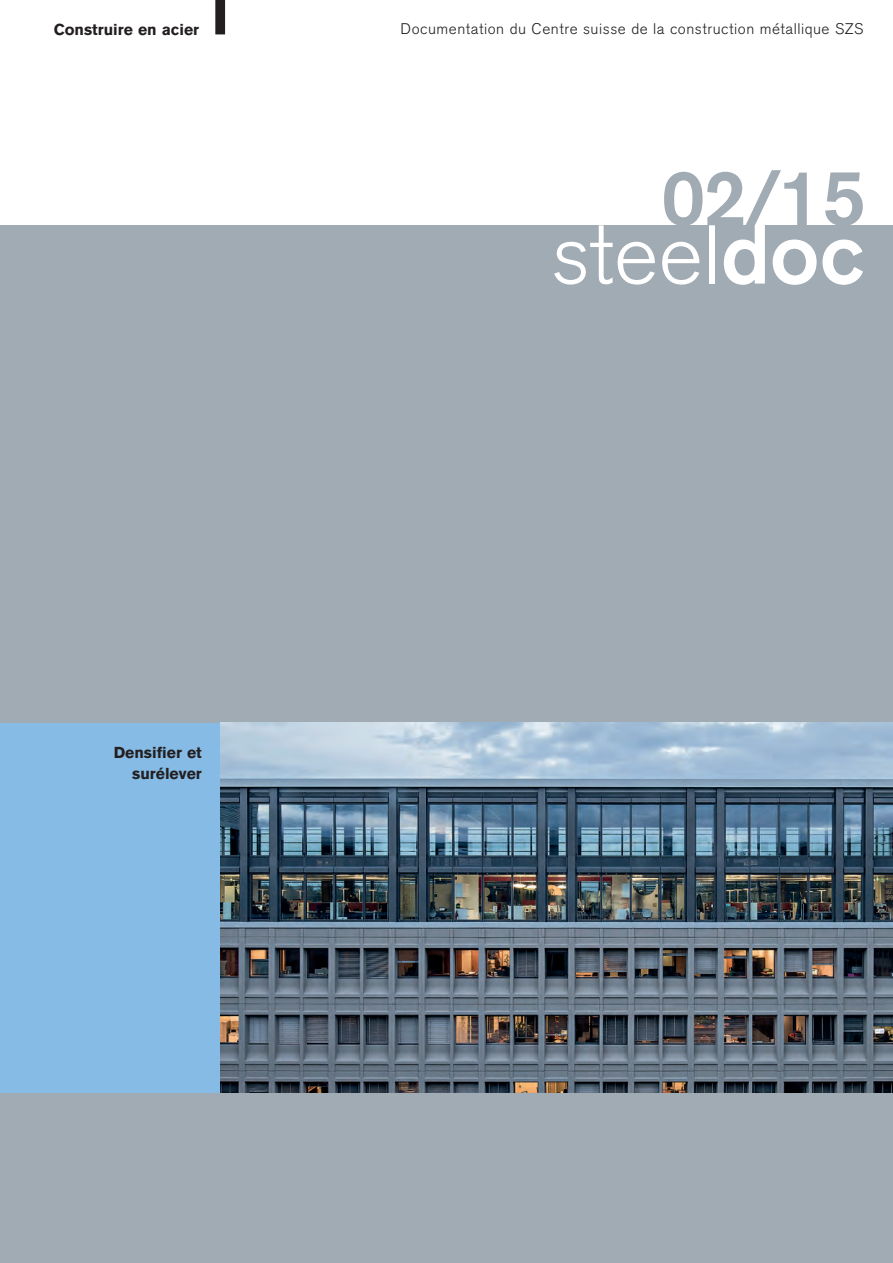
<style>
.page{position:relative;width:893px;height:1263px;background:#fff}
.page>*{position:absolute;margin:0;border:0;box-sizing:border-box;transform-origin:0 0}
.t1{font:300 85.5px "Akzidenz Grotesk BQ";color:#fff}
.t2{font:500 78px "Akzidenz Grotesk BQ";color:#a1abb4}
.t3{font:700 15.75px/21px "Akzidenz Grotesk BQ";color:#231f20;text-align:right}
.t4{font:300 15.3px "Akzidenz Grotesk BQ";letter-spacing:.035em;color:#231f20}
.s1{font-weight:500}
</style>
<div class="page">
<div style="left:0;top:225px;width:893px;height:1038px;background:#a1abb4"></div>
<div style="left:0;top:723px;width:220px;height:370px;background:#85bbe5"></div>
<div style="left:215px;top:0;width:10px;height:34px;background:#231f20"></div>
<img style="left:220px;top:723px;width:673px;height:370px">
<p class="t3" style="left:54px;top:20px;width:147px">Construire en acier</p>
<p class="t4" style="left:401px;top:23px;width:464px">Documentation du Centre suisse de la construction métallique SZS</p>
<p class="t3" style="left:114px;top:743px;width:90px">Densifier et surélever</p>
<h2 class="t2" style="left:661px;top:170px;width:206px">02/15</h2>
<h1 class="t1" style="left:551px;top:223px;width:315px">steel<span class="s1">doc</span></h1>
</div>
